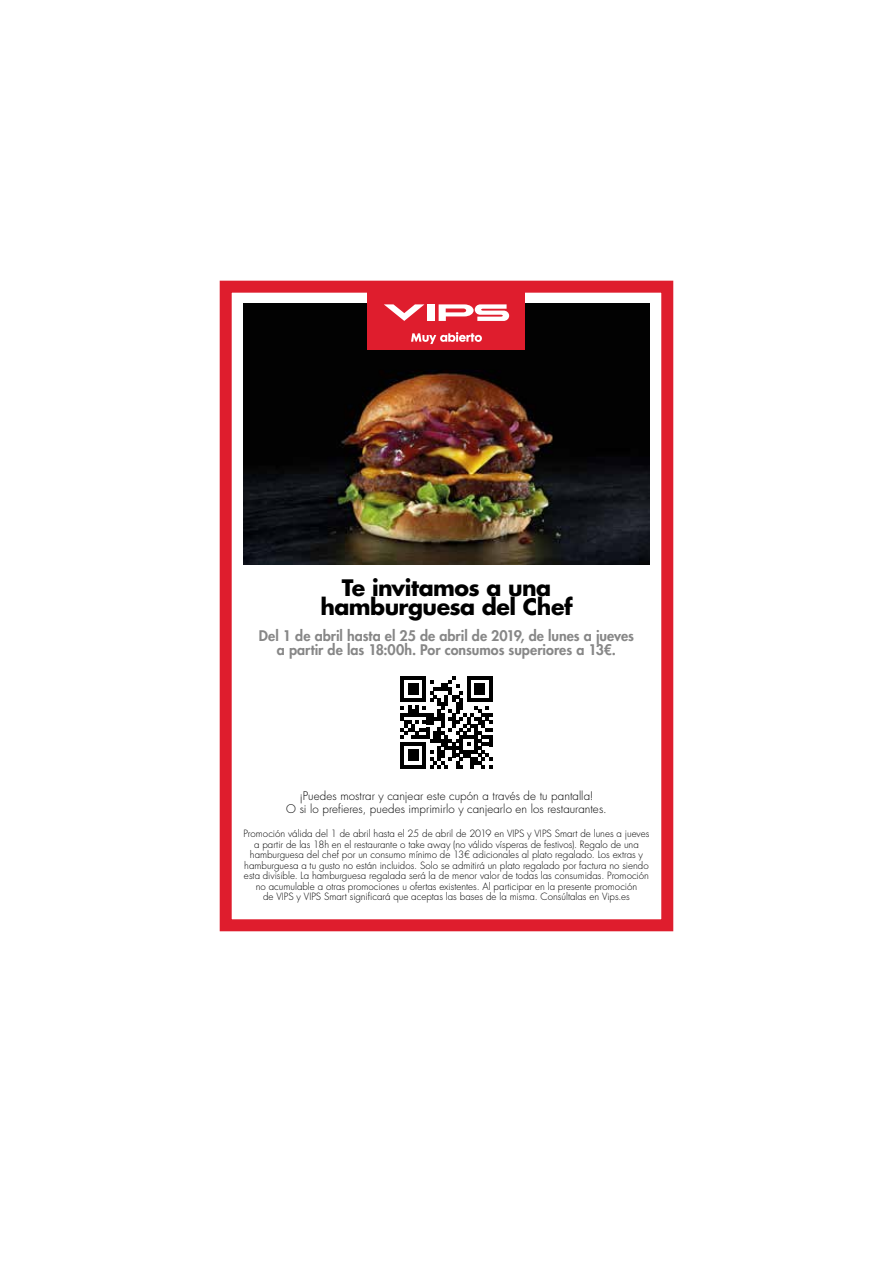
<style>
.page{position:relative;width:893px;height:1263px;background:#fff}
.page>*{position:absolute;margin:0;border:0;box-sizing:border-box;transform-origin:0 0}
.t1{font:700 22.05px/18.8px "Futura Std";letter-spacing:-.025em;color:#000;text-align:center}
.t2{font:800 14.25px/13.5px "Futura Std";color:#878787;text-align:center}
.t3{font:300 11.55px/13.5px "Futura Std";letter-spacing:.005em;color:#000;text-align:center}
.t4{font:300 9.75px/10.5px "Futura Std";color:#000;text-align:center}
</style>
<div class="page">
<img style="left:243px;top:303px;width:407px;height:261px">
<svg style="left:400px;top:676px;width:92px;height:92px"></svg>
<div style="left:368px;top:286px;width:157px;height:64px;background:#df1d2d"></div>
<svg style="left:439px;top:304px;width:70px;height:17px"></svg>
<svg style="left:384px;top:304px;width:40px;height:17px"></svg>
<div style="left:428px;top:304px;width:7px;height:17px;background:#fff"></div>
<svg style="left:411px;top:332px;width:71px;height:12px"></svg>
<div style="left:220px;top:281px;width:453px;height:650px;border:12px solid #df1d2d"></div>
<h1 class="t1" style="left:320px;top:578px;width:254px">Te invitamos a una hamburguesa del Chef</h1>
<h2 class="t2" style="left:259px;top:629px;width:377px">Del 1 de abril hasta el 25 de abril de 2019, de lunes a jueves a partir de las 18:00h. Por consumos superiores a 13€.</h2>
<p class="t3" style="left:286px;top:789px;width:322px">¡Puedes mostrar y canjear este cupón a través de tu pantalla!<br>O si lo prefieres, puedes imprimirlo y canjearlo en los restaurantes.</p>
<p class="t4" style="left:243px;top:829px;width:407px">Promoción válida del 1 de abril hasta el 25 de abril de 2019 en VIPS y VIPS Smart de lunes a jueves a partir de las 18h en el restaurante o take away (no válido vísperas de festivos). Regalo de una hamburguesa del chef por un consumo mínimo de 13€ adicionales al plato regalado. Los extras y hamburguesa a tu gusto no están incluidos. Solo se admitirá un plato regalado por factura no siendo esta divisible. La hamburguesa regalada será la de menor valor de todas las consumidas. Promoción no acumulable a otras promociones u ofertas existentes. Al participar en la presente promoción<br>de VIPS y VIPS Smart significará que aceptas las bases de la misma. Consúltalas en Vips.es</p>
</div>
